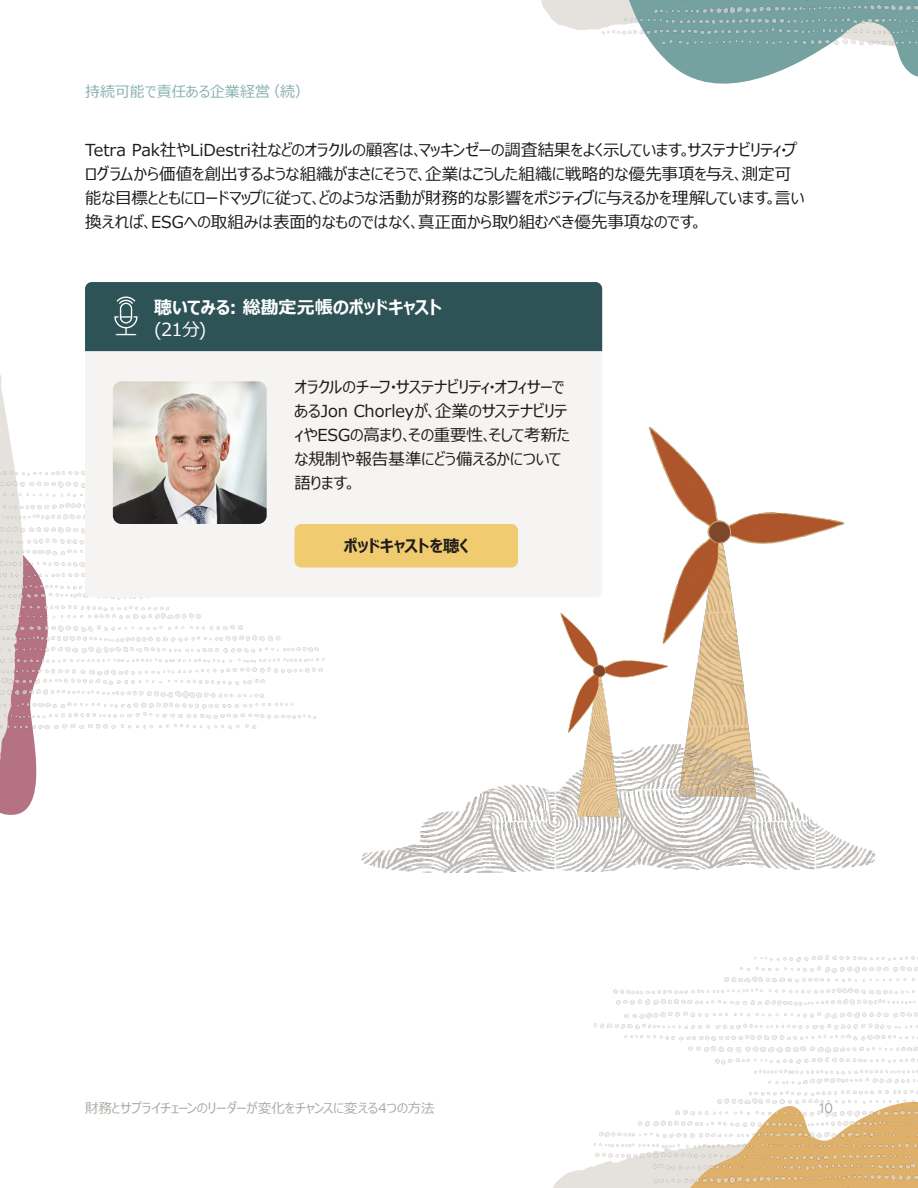
<style>
.page{position:relative;width:918px;height:1188px;background:#fff}
.page>*{position:absolute;margin:0;border:0;box-sizing:border-box;transform-origin:0 0}
.t1{font:700 18px/21.6px "Meiryo UI";letter-spacing:-.005em;color:#fff}
.t2{font:16.5px/24px "Meiryo UI";letter-spacing:-.005em;color:#1d1c1a}
.t3{font:700 16.5px "Meiryo UI";color:#1d1c1a}
.Subhead_1{font:15px "Meiryo UI";letter-spacing:-.01em;color:#89b2b0}
.t4{font:13.5px "Meiryo UI";letter-spacing:-.005em;color:#aea9a3}
.t5{font:13.5px "Oracle Sans";color:#aea9a3}
.s1{font-style:italic}
.s2{font-weight:400}
</style>
<div class="page">
<svg style="left:553px;top:1170px;width:25px;height:18px"></svg>
<svg style="left:541px;top:0;width:201px;height:84px"></svg>
<svg style="left:0;top:374px;width:37px;height:441px"></svg>
<img style="left:0;top:437px;width:325px;height:329px">
<img style="left:578px;top:955px;width:340px;height:233px">
<img style="left:578px;top:0;width:340px;height:82px">
<div style="left:85px;top:351px;width:517px;height:246px;background:#f5f4f2"></div>
<div style="left:295px;top:524px;width:223px;height:43px;background:#f1cb6f;border-radius:7px"></div>
<div style="left:85px;top:282px;width:517px;height:69px;background:#2d5357"></div>
<img style="left:113px;top:381px;width:154px;height:143px">
<img style="left:649px;top:427px;width:196px;height:251px">
<img style="left:361px;top:678px;width:515px;height:196px">
<img style="left:526px;top:581px;width:154px;height:272px">
<p class="Subhead_1" style="left:85px;top:81px;width:226px">持続可能で責任ある企業経営<span class="s1">（続）</span></p>
<p class="t2" style="left:85px;top:139px;width:721px">Tetra Pak社やLiDestri社などのオラクルの顧客は、マッキンゼーの調査結果をよく示しています。サステナビリティ・プログラムから価値を創出するような組織がまさにそうで、企業はこうした組織に戦略的な優先事項を与え、測定可能な目標とともにロードマップに従って、どのような活動が財務的な影響をポジティブに与えるかを理解しています。言い換えれば、ESGへの取組みは表面的なものではなく、真正面から取り組むべき優先事項なのです。</p>
<p class="t1" style="left:154px;top:298px;width:289px">聴いてみる: 総勘定元帳のポッドキャスト<span class="s2">(21分)</span></p>
<p class="t2" style="left:295px;top:376px;width:277px">オラクルのチーフ・サステナビリティ・オフィサーであるJon Chorleyが、企業のサステナビリティやESGの高まり、その重要性、そして考新たな規制や報告基準にどう備えるかについて語ります。</p>
<p class="t3" style="left:344px;top:534px;width:126px">ポッドキャストを聴く</p>
<p class="t4" style="left:85px;top:1099px;width:351px">財務とサプライチェーンのリーダーが変化をチャンスに変える4つの方法</p>
<p class="t5" style="left:819px;top:1100px;width:15px">10</p>
</div>
